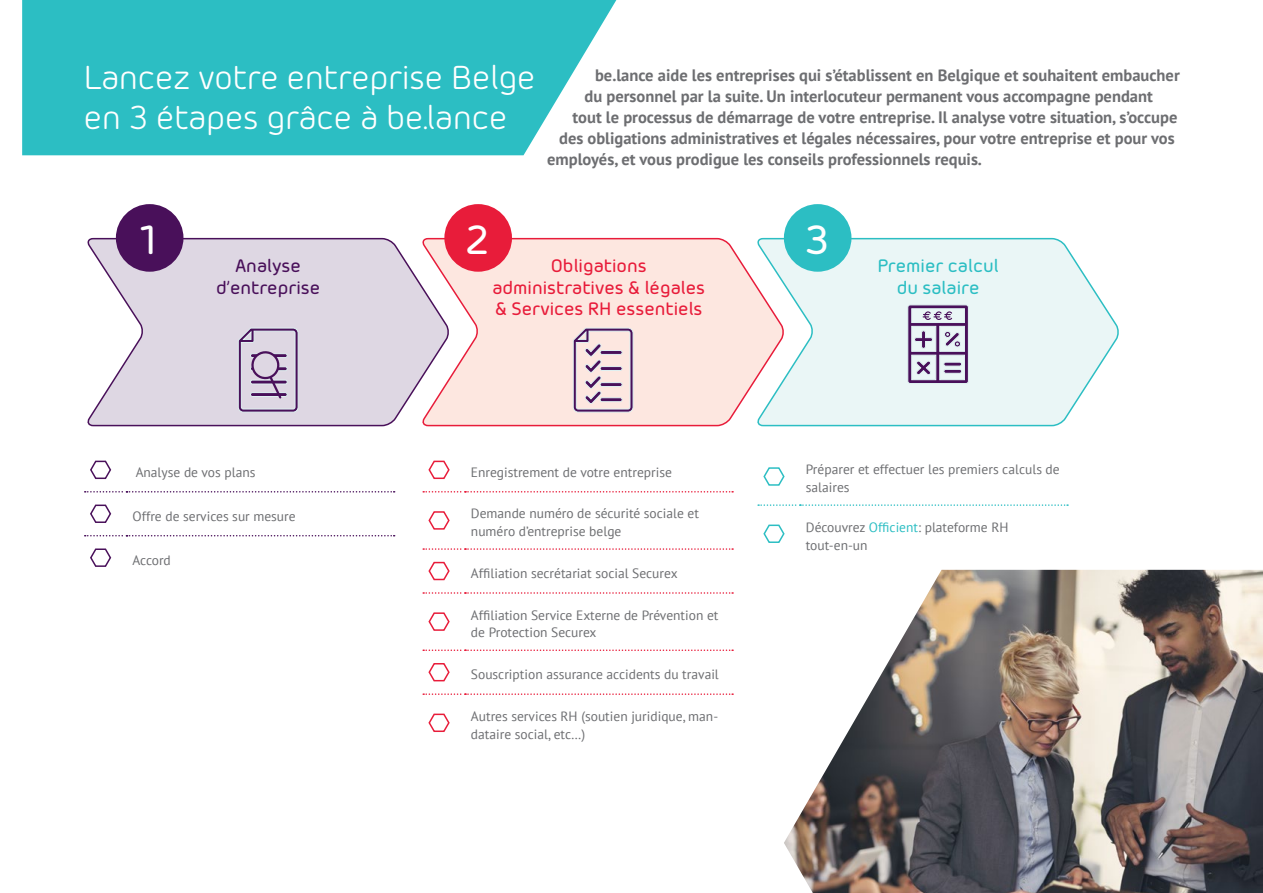
<style>
.page{position:relative;width:1263px;height:893px;background:#fff}
.page>*{position:absolute;margin:0;border:0;box-sizing:border-box;transform-origin:0 0}
.t1{font:500 40.5px "Morebi Rounded";color:#fff}
.t2{font:33px/39.6px "Morebi Rounded";color:#fff}
.t3{font:500 18px/21.6px "Morebi Rounded";color:#e81c3a;text-align:center}
.t4{font:500 18px/21.6px "Morebi Rounded";color:#2cbec3;text-align:center}
.t5{font:500 18px/21.6px "Morebi Rounded";color:#49105a;text-align:center}
.t6{font:700 16.5px "PT Sans";color:#6d6e71}
.t7{font:13.5px/18px "PT Sans";color:#6d6e71}
.s1{color:#2cbec3}
</style>
<div class="page">
<svg style="left:87px;top:237px;width:333px;height:190px;background:#ded7e3"></svg>
<svg style="left:420px;top:237px;width:335px;height:190px;background:#fbe3de"></svg>
<svg style="left:755px;top:237px;width:364px;height:190px;background:#e9f5f5"></svg>
<svg style="left:85px;top:491px;width:310px;height:2px"></svg>
<svg style="left:85px;top:535px;width:310px;height:1px"></svg>
<svg style="left:90px;top:460px;width:22px;height:20px"></svg>
<svg style="left:90px;top:504px;width:22px;height:19px"></svg>
<svg style="left:90px;top:548px;width:22px;height:19px"></svg>
<svg style="left:423px;top:491px;width:310px;height:2px"></svg>
<svg style="left:423px;top:548px;width:310px;height:2px"></svg>
<svg style="left:423px;top:592px;width:310px;height:2px"></svg>
<svg style="left:423px;top:649px;width:310px;height:2px"></svg>
<svg style="left:423px;top:693px;width:310px;height:2px"></svg>
<svg style="left:428px;top:460px;width:22px;height:20px"></svg>
<svg style="left:428px;top:511px;width:22px;height:19px"></svg>
<svg style="left:428px;top:561px;width:22px;height:20px"></svg>
<svg style="left:428px;top:612px;width:22px;height:19px"></svg>
<svg style="left:428px;top:663px;width:22px;height:19px"></svg>
<svg style="left:428px;top:713px;width:22px;height:19px"></svg>
<svg style="left:758px;top:504px;width:310px;height:2px"></svg>
<svg style="left:763px;top:467px;width:22px;height:19px"></svg>
<svg style="left:763px;top:524px;width:22px;height:19px"></svg>
<svg style="left:238px;top:327px;width:61px;height:86px;background:#bfb1c8"></svg>
<svg style="left:572px;top:327px;width:62px;height:86px;background:#d3bec8"></svg>
<svg style="left:907px;top:304px;width:62px;height:81px;background:#b2a9c1"></svg>
<img style="left:784px;top:570px;width:479px;height:323px">
<svg style="left:22px;top:0;width:594px;height:155px;background:#3bc2c7"></svg>
<div style="left:784px;top:204px;width:67px;height:68px;background:#2cbec3;border-radius:50%"></div>
<div style="left:444px;top:204px;width:68px;height:68px;background:#e81c3a;border-radius:50%"></div>
<div style="left:116px;top:204px;width:67px;height:68px;background:#49105a;border-radius:50%"></div>
<h2 class="t2" style="left:84px;top:56px;width:453px">Lancez votre entreprise Belge en 3 étapes grâce à be.lance</h2>
<p class="t6" style="left:595px;top:64px;width:586px">be.lance aide les entreprises qui s’établissent en Belgique et souhaitent embaucher</p>
<p class="t6" style="left:585px;top:85px;width:570px">du personnel par la suite. Un interlocuteur permanent vous accompagne pendant</p>
<p class="t6" style="left:573px;top:106px;width:606px">tout le processus de démarrage de votre entreprise. Il analyse votre situation, s’occupe</p>
<p class="t6" style="left:559px;top:127px;width:617px">des obligations administratives et légales nécessaires, pour votre entreprise et pour vos</p>
<p class="t6" style="left:547px;top:148px;width:436px">employés, et vous prodigue les conseils professionnels requis.</p>
<h1 class="t1" style="left:137px;top:210px;width:26px">1</h1>
<h1 class="t1" style="left:465px;top:210px;width:26px">2</h1>
<h1 class="t1" style="left:805px;top:210px;width:26px">3</h1>
<h3 class="t5" style="left:216px;top:254px;width:105px">Analyse d’entreprise</h3>
<h3 class="t3" style="left:492px;top:254px;width:214px">Obligations administratives &amp; légales &amp; Services RH essentiels</h3>
<h3 class="t4" style="left:877px;top:254px;width:123px">Premier calcul du salaire</h3>
<p class="t7" style="left:136px;top:463px;width:121px">Analyse de vos plans</p>
<p class="t7" style="left:132px;top:507px;width:165px">Offre de services sur mesure</p>
<p class="t7" style="left:132px;top:550px;width:40px">Accord</p>
<p class="t7" style="left:471px;top:463px;width:202px">Enregistrement de votre entreprise</p>
<p class="t7" style="left:471px;top:504px;width:230px">Demande numéro de sécurité sociale et numéro d’entreprise belge</p>
<p class="t7" style="left:471px;top:564px;width:208px">Affiliation secrétariat social Securex</p>
<p class="t7" style="left:471px;top:605px;width:249px">Affiliation Service Externe de Prévention et de Protection Securex</p>
<p class="t7" style="left:471px;top:665px;width:249px">Souscription assurance accidents du travail</p>
<p class="t7" style="left:471px;top:707px;width:249px">Autres services RH (soutien juridique, man&shy;dataire social, etc…)</p>
<p class="t7" style="left:806px;top:460px;width:255px">Préparer et effectuer les premiers calculs de salaires</p>
<p class="t7" style="left:806px;top:518px;width:204px">Découvrez <span class="s1">Officient</span>: plateforme RH tout-en-un</p>
</div>
